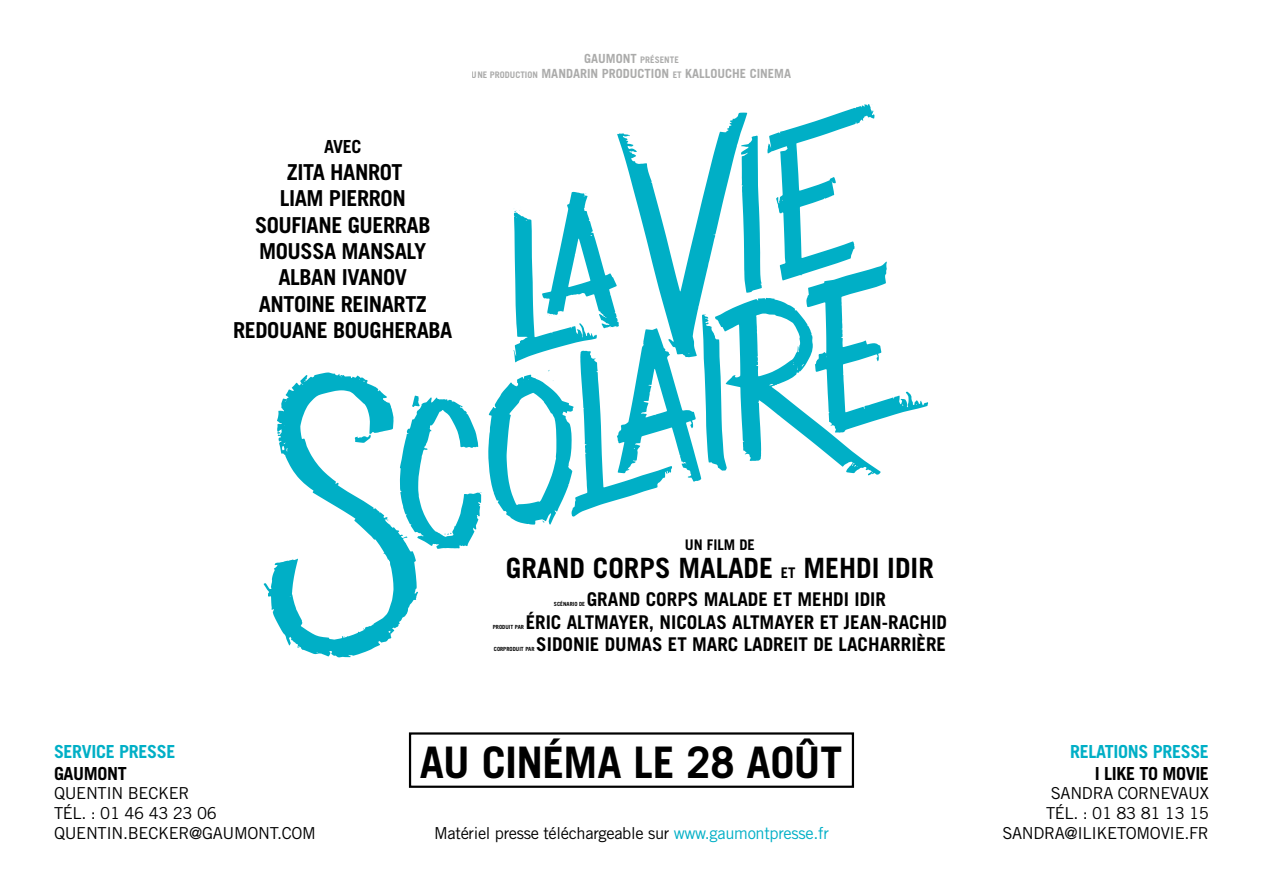
<style>
.page{position:relative;width:1263px;height:893px;background:#fff}
.page>*{position:absolute;margin:0;border:0;box-sizing:border-box;transform-origin:0 0}
.t1{font:700 43.5px "Trade Gothic LT Std";letter-spacing:-.015em;color:#000}
.t2{font:700 27.9px "Trade Gothic LT Std";color:#000}
.t3{font:700 22.05px/26.4px "Trade Gothic LT Std";letter-spacing:-.02em;color:#000;text-align:center}
.t4{font:700 18.9px "Trade Gothic LT Std";color:#000}
.t5{font:700 18px "Trade Gothic LT Std";letter-spacing:-.02em;color:#00afc6}
.t6{font:700 18px "Trade Gothic LT Std";letter-spacing:-.02em;color:#000}
.t7{font:16.5px/19.8px "Trade Gothic LT Std";letter-spacing:-.02em;color:#000}
.t8{font:700 14.7px "Trade Gothic LT Std";color:#000}
.t9{font:700 12.6px "Trade Gothic LT Std";color:#878786}
.t10{font:700 9px "Trade Gothic LT Std";color:#878786}
.t11{font:700 5.7px "Trade Gothic LT Std";color:#000}
.s1{font-size:12.6px}
.s2{font-size:9px}
.s3{font-size:14.7px}
.s4{color:#00afc6}
</style>
<div class="page">
<div style="left:409px;top:732px;width:445px;height:56px;border:2px solid #000"></div>
<svg style="left:264px;top:372px;width:218px;height:286px"></svg>
<svg style="left:488px;top:104px;width:441px;height:421px"></svg>
<p class="t10" style="left:584px;top:54px;width:96px"><span class="s1">GAUMONT</span> PRÉSENTE</p>
<p class="t9" style="left:472px;top:65px;width:321px"><span class="s2">UNE PRODUCTION</span> MANDARIN PRODUCTION <span class="s2">ET</span> KALLOUCHE CINEMA</p>
<p class="t6" style="left:324px;top:136px;width:39px">AVEC</p>
<h3 class="t3" style="left:233px;top:158px;width:221px">ZITA HANROT<br>LIAM PIERRON<br>SOUFIANE GUERRAB<br>MOUSSA MANSALY<br>ALBAN IVANOV<br>ANTOINE REINARTZ<br>REDOUANE BOUGHERABA</h3>
<p class="t8" style="left:685px;top:536px;width:72px">UN FILM DE</p>
<h2 class="t2" style="left:506px;top:551px;width:430px">GRAND CORPS MALADE <span class="s3">ET</span> MEHDI IDIR</h2>
<p class="t11" style="left:554px;top:600px;width:33px">SCÉNARIO DE</p>
<p class="t4" style="left:587px;top:587px;width:301px">GRAND CORPS MALADE ET MEHDI IDIR</p>
<p class="t11" style="left:493px;top:623px;width:33px">PRODUIT PAR</p>
<p class="t4" style="left:526px;top:610px;width:423px">ÉRIC ALTMAYER, NICOLAS ALTMAYER ET JEAN-RACHID</p>
<p class="t11" style="left:494px;top:646px;width:42px">CORPRODUIT PAR</p>
<p class="t4" style="left:536px;top:633px;width:411px">SIDONIE DUMAS ET MARC LADREIT DE LACHARRIÈRE</p>
<p class="t5" style="left:54px;top:740px;width:123px">SERVICE PRESSE</p>
<p class="t6" style="left:54px;top:762px;width:74px">GAUMONT</p>
<p class="t7" style="left:54px;top:783px;width:263px">QUENTIN BECKER<br>TÉL. : 01 46 43 23 06<br>QUENTIN.BECKER@GAUMONT.COM</p>
<h1 class="t1" style="left:420px;top:735px;width:424px">AU CINÉMA LE 28 AOÛT</h1>
<p class="t5" style="left:1070px;top:740px;width:140px">RELATIONS PRESSE</p>
<p class="t6" style="left:1095px;top:762px;width:116px">I LIKE TO MOVIE</p>
<p class="t7" style="left:1046px;top:783px;width:164px">SANDRA CORNEVAUX<br>TÉL. : 01 83 81 13 15</p>
<p class="t7" style="left:434px;top:823px;width:396px">Matériel presse téléchargeable sur <span class="s4">www.gaumontpresse.fr</span></p>
<p class="t7" style="left:1002px;top:823px;width:208px">SANDRA@ILIKETOMOVIE.FR</p>
</div>
